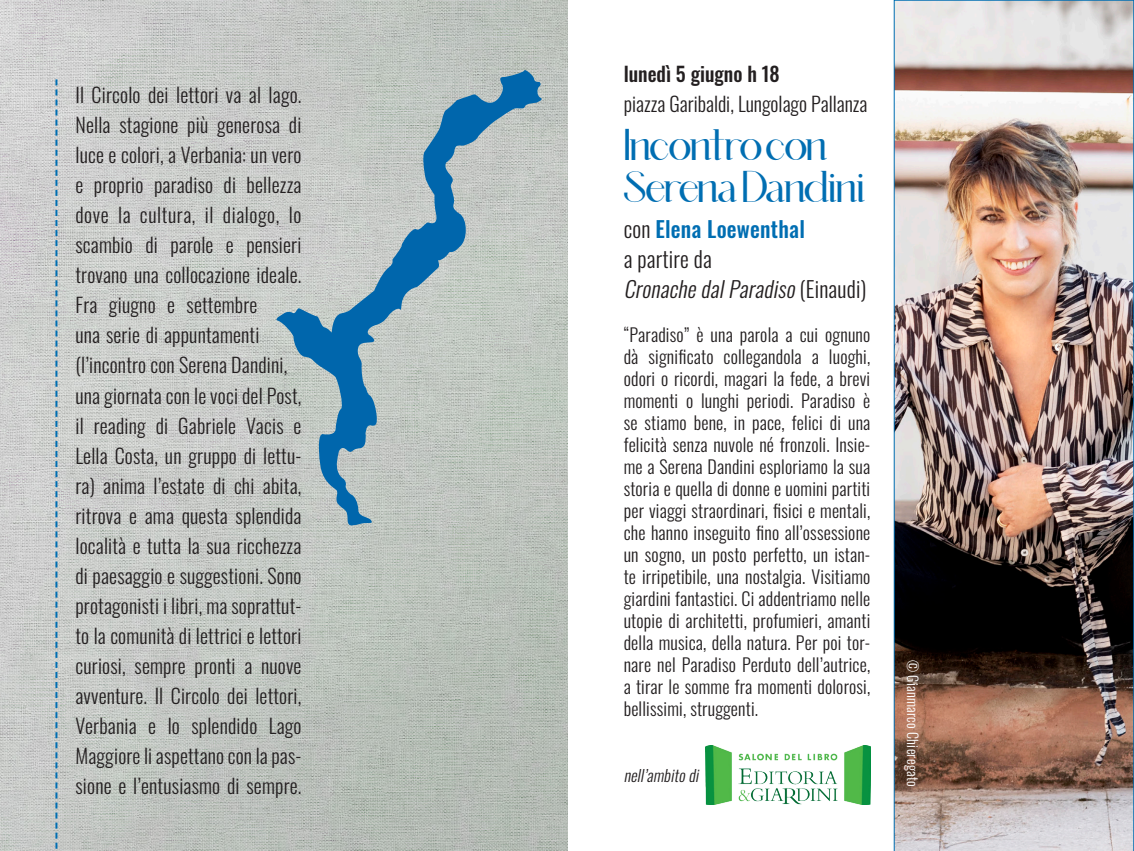
<style>
.page{position:relative;width:1134px;height:851px;background:#fff}
.page>*{position:absolute;margin:0;border:0;box-sizing:border-box;transform-origin:0 0}
.t1{font:24px/42px "Amelaryas Personaluse";letter-spacing:-.02em;color:#006eb2}
.t2{font:italic 300 22px "Oswald";color:#231f20}
.t3{font:500 22px "Oswald";letter-spacing:.01em;color:#006eb2}
.t4{font:300 22px "Oswald";letter-spacing:.01em;color:#231f20}
.t5{font:300 20px/30px "Oswald";letter-spacing:.01em;color:#231f20}
.t6{font:500 20px "Oswald";color:#231f20}
.t7{font:300 18px/22px "Oswald";letter-spacing:.01em;color:#231f20;text-align:justify}
.t8{font:italic 300 16px "Oswald";color:#231f20}
.t9{font:300 14px "Oswald";letter-spacing:.02em;color:#fff}
.s1{font-weight:300;color:#231f20}
.s2{font-style:normal}
</style>
<div class="page">
<img style="left:0;top:0;width:567px;height:850px">
<svg style="left:55px;top:79px;width:2px;height:771px"></svg>
<svg style="left:276px;top:70px;width:266px;height:455px"></svg>
<img style="left:894px;top:0;width:240px;height:850px">
<img style="left:706px;top:745px;width:164px;height:59px">
<p class="t5" style="left:75px;top:78px;width:228px">Il Circolo dei lettori va al lago.<br>Nella stagione più generosa di luce e colori, a Verbania: un vero e proprio paradiso di bellezza dove la cultura, il dialogo, lo scambio di parole e pensieri trovano una collocazione ideale.<br>Fra giugno e settembre<br>una serie di appuntamenti (l’incontro con Serena Dandini, una giornata con le voci del Post, il reading di Gabriele Vacis e<br>Lella Costa, un gruppo di lettu&shy;ra) anima l’estate di chi abita, ritrova e ama questa splendida località e tutta la sua ricchezza di paesaggio e suggestioni. Sono protagonisti i libri, ma soprattut&shy;to la comunità di lettrici e lettori curiosi, sempre pronti a nuove avventure. Il Circolo dei lettori,<br>Verbania e lo splendido Lago<br>Maggiore li aspettano con la pas&shy;sione e l’entusiasmo di sempre.</p>
<p class="t6" style="left:624px;top:56px;width:158px">lunedì 5 giugno h 18</p>
<p class="t5" style="left:624px;top:87px;width:245px">piazza Garibaldi, Lungolago Pallanza</p>
<p class="t1" style="left:624px;top:131px;width:243px">Incontro con<br>Serena Dandini</p>
<p class="t3" style="left:624px;top:209px;width:183px"><span class="s1">con</span> Elena Loewenthal</p>
<p class="t4" style="left:624px;top:239px;width:90px">a partire da</p>
<p class="t2" style="left:624px;top:269px;width:244px">CronachedalParadiso<span class="s2">( E i n a u d i )</span></p>
<p class="t7" style="left:624px;top:322px;width:248px">“Paradiso” è una parola a cui ognuno dà significato collegandola a luoghi, odori o ricordi, magari la fede, a brevi momenti o lunghi periodi. Paradiso è se stiamo bene, in pace, felici di una felicità senza nuvole né fronzoli. Insie&shy;me a Serena Dandini esploriamo la sua storia e quella di donne e uomini partiti per viaggi straordinari, fisici e mentali, che hanno inseguito fino all’ossessione un sogno, un posto perfetto, un istan&shy;te irripetibile, una nostalgia. Visitiamo giardini fantastici. Ci addentriamo nelle utopie di architetti, profumieri, amanti della musica, della natura. Per poi tor&shy;nare nel Paradiso Perduto dell’autrice, a tirar le somme fra momenti dolorosi, bellissimi, struggenti.</p>
<p class="t8" style="left:624px;top:761px;width:81px">nell’ambitodi</p>
<p class="t9" style="left:925px;top:659px;width:128px;rotate:90deg">© Gianmarco Chieregato</p>
</div>
